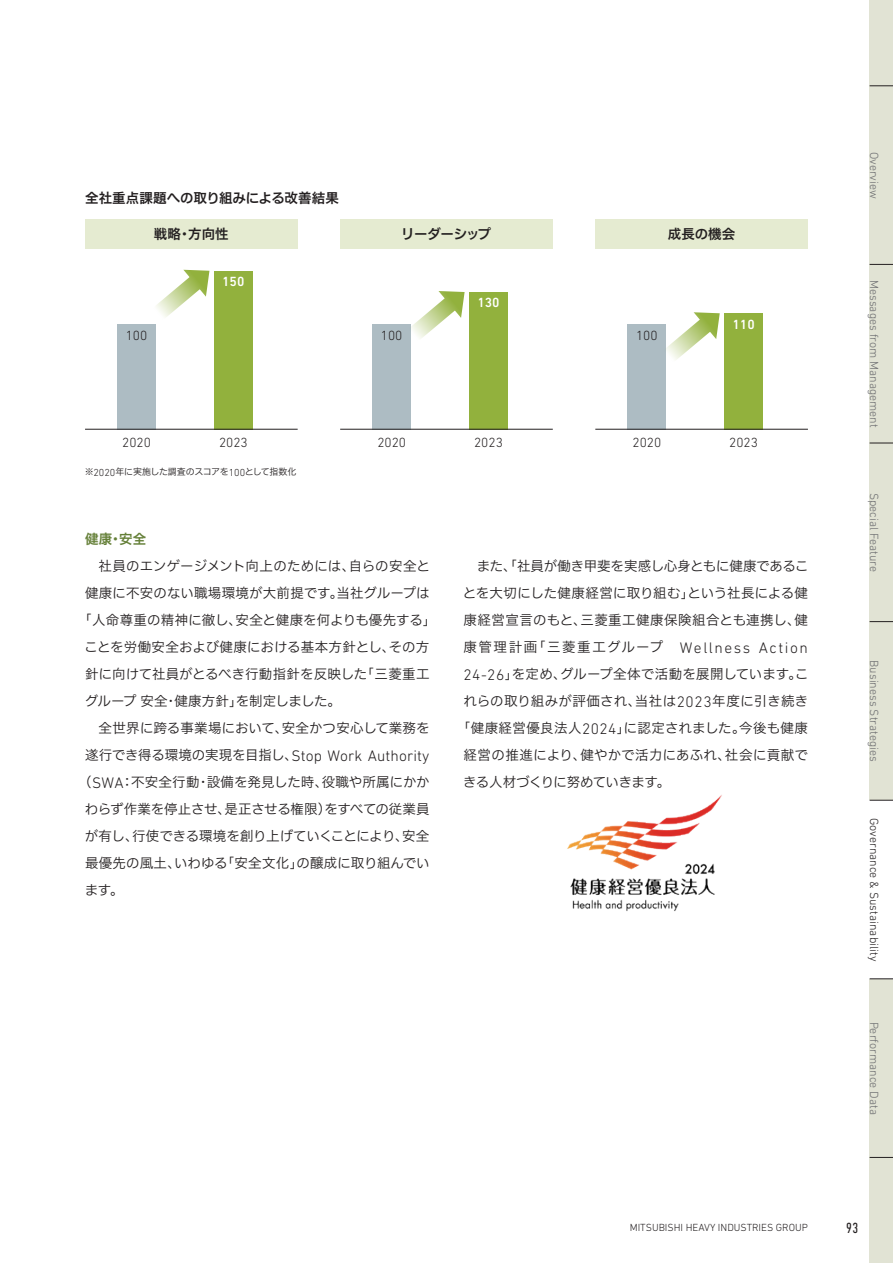
<style>
.page{position:relative;width:893px;height:1263px;background:#fff}
.page>*{position:absolute;margin:0;border:0;box-sizing:border-box;transform-origin:0 0}
.t1{font:300 15.45px "DIN Next LT Pro";letter-spacing:.01em;color:#231f20}
.t2{font:condensed 15px "DIN Next LT Pro";color:#231f20}
.t3{font:13.5px/27px "Hiragino UD Sans F Std N W3";letter-spacing:.005em;color:#231f20;text-align:justify}
.t4{font:300 13.5px "DIN Next LT Pro";color:#231f20}
.t5{font:13.5px "Hiragino UD Sans F Std N W6";letter-spacing:-.005em;color:#231f20}
.t6{font:13.5px "Hiragino UD Sans F Std N W3";letter-spacing:.115em;color:#231f20}
.t7{font:13.5px "Hiragino UD Sans F Std N W3";letter-spacing:-.02em;color:#231f20}
.t8{font:13.5px "Hiragino UD Sans F Std N W3";letter-spacing:.035em;color:#231f20}
.t9{font:13.5px "Hiragino UD Sans F Std N W3";letter-spacing:.025em;color:#231f20}
.t10{font:13.5px "Hiragino UD Sans F Std N W3";letter-spacing:-.045em;color:#231f20}
.t11{font:500 13.5px "DIN Next LT Pro";color:#fff}
.t12{font:13.5px "Hiragino UD Sans F Std N W6";letter-spacing:-.045em;color:#231f20}
.t13{font:13.5px "Hiragino UD Sans F Std N W6";color:#647f37}
.t14{font:300 12px "DIN Next LT Pro";color:#6c6d70}
.t15{font:300 12px "DIN Next LT Pro";color:#231f20}
.t16{font:300 10.5px "DIN Next LT Pro";color:#231f20}
.t17{font:9px "Hiragino UD Sans F Std N W3";letter-spacing:-.04em;color:#231f20}
.s1{font-family:"DIN Next LT Pro";font-weight:300;font-size:10.35px}
.s2{font-family:"Hiragino UD Sans F Std N W3";font-weight:400;font-size:13.5px}
.s3{font-family:"DIN Next LT Pro";font-weight:300;font-size:15.45px}
</style>
<div class="page">
<img style="left:567px;top:795px;width:155px;height:117px">
<div style="left:85px;top:219px;width:213px;height:30px;background:#e5ebd1"></div>
<div style="left:117px;top:324px;width:39px;height:105px;background:#adbcc3"></div>
<div style="left:214px;top:271px;width:38px;height:158px;background:#92b13d"></div>
<hr style="left:85px;top:429px;width:213px;height:1px;background:#231f20">
<svg style="left:156px;top:270px;width:53px;height:47px"></svg>
<div style="left:628px;top:324px;width:38px;height:105px;background:#adbcc3"></div>
<div style="left:724px;top:313px;width:39px;height:116px;background:#92b13d"></div>
<hr style="left:595px;top:429px;width:213px;height:1px;background:#231f20">
<svg style="left:666px;top:312px;width:54px;height:48px"></svg>
<div style="left:373px;top:324px;width:38px;height:105px;background:#adbcc3"></div>
<div style="left:469px;top:292px;width:39px;height:137px;background:#92b13d"></div>
<hr style="left:340px;top:429px;width:213px;height:1px;background:#231f20">
<svg style="left:411px;top:291px;width:54px;height:48px"></svg>
<div style="left:595px;top:219px;width:213px;height:30px;background:#e5ebd1"></div>
<div style="left:340px;top:219px;width:213px;height:30px;background:#e5ebd1"></div>
<div style="left:870px;top:0;width:23px;height:1263px;background:#e1e3d4"></div>
<div style="left:870px;top:800px;width:23px;height:178px;background:#fff"></div>
<svg style="left:870px;top:86px;width:23px;height:1px"></svg>
<svg style="left:870px;top:1157px;width:23px;height:1px"></svg>
<svg style="left:870px;top:800px;width:23px;height:1px"></svg>
<svg style="left:870px;top:621px;width:23px;height:1px"></svg>
<svg style="left:870px;top:978px;width:23px;height:1px"></svg>
<svg style="left:870px;top:443px;width:23px;height:1px"></svg>
<svg style="left:870px;top:264px;width:23px;height:1px"></svg>
<p class="t5" style="left:85px;top:188px;width:255px">全社重点課題への取り組みによる改善結果</p>
<p class="t5" style="left:154px;top:224px;width:76px">戦略・方向性</p>
<p class="t4" style="left:126px;top:328px;width:23px">100</p>
<p class="t11" style="left:222px;top:274px;width:24px">150</p>
<p class="t4" style="left:122px;top:434px;width:30px">2020</p>
<p class="t4" style="left:219px;top:434px;width:30px">2023</p>
<p class="t17" style="left:85px;top:465px;width:213px">※<span class="s1">2020</span>年に実施した調査のスコアを<span class="s1">100</span>として指数化</p>
<p class="t12" style="left:401px;top:224px;width:91px">リーダーシップ</p>
<p class="t5" style="left:668px;top:224px;width:69px">成長の機会</p>
<p class="t4" style="left:381px;top:328px;width:23px">100</p>
<p class="t11" style="left:477px;top:295px;width:24px">130</p>
<p class="t4" style="left:377px;top:434px;width:30px">2020</p>
<p class="t4" style="left:474px;top:434px;width:30px">2023</p>
<p class="t4" style="left:636px;top:328px;width:23px">100</p>
<p class="t11" style="left:732px;top:316px;width:24px">110</p>
<p class="t4" style="left:632px;top:434px;width:30px">2020</p>
<p class="t4" style="left:729px;top:434px;width:30px">2023</p>
<p class="t13" style="left:85px;top:529px;width:63px">健康・安全</p>
<p class="t3" style="left:99px;top:552px;width:333px">社員のエンゲージメント向上のためには、自らの安全と</p>
<p class="t3" style="left:85px;top:579px;width:346px">健康に不安のない職場環境が大前提です。当社グループは</p>
<p class="t3" style="left:78px;top:606px;width:359px">「人命尊重の精神に徹し、安全と健康を何よりも優先する」</p>
<p class="t3" style="left:85px;top:633px;width:346px">ことを労働安全および健康における基本方針とし、その方</p>
<p class="t3" style="left:85px;top:660px;width:346px">針に向けて社員がとるべき行動指針を反映した「三菱重工</p>
<p class="t3" style="left:85px;top:687px;width:258px">グループ安全・健康方針」を制定しました。</p>
<p class="t3" style="left:99px;top:714px;width:333px">全世界に跨る事業場において、安全かつ安心して業務を</p>
<p class="t1" style="left:85px;top:747px;width:346px"><span class="s2">遂行でき得る環境の実現を目指し、</span>Stop Work Authority</p>
<p class="t3" style="left:85px;top:768px;width:346px;text-indent:-6px">（<span class="s3">SWA</span>：不安全行動・設備を発見した時、役職や所属にかかわらず作業を停止させ、是正させる権限）をすべての従業員が有し、行使できる環境を創り上げていくことにより、安全最優先の風土、いわゆる「安全文化」の醸成に取り組んでいます。</p>
<p class="t7" style="left:477px;top:556px;width:333px">また、「社員が働き甲斐を実感し心身ともに健康であるこ</p>
<p class="t3" style="left:463px;top:579px;width:347px">とを大切にした健康経営に取り組む」という社長による健</p>
<p class="t8" style="left:463px;top:610px;width:346px">康経営宣言のもと、三菱重工健康保険組合とも連携し、健</p>
<p class="t6" style="left:463px;top:637px;width:346px">康管理計画「三菱重工グループ　<span class="s3">Wellness Action</span></p>
<p class="t3" style="left:463px;top:660px;width:347px"><span class="s3">24-26</span>」を定め、グループ全体で活動を展開しています。こ</p>
<p class="t3" style="left:463px;top:687px;width:346px">れらの取り組みが評価され、当社は<span class="s3">2023</span>年度に引き続き</p>
<p class="t3" style="left:457px;top:714px;width:353px">「健康経営優良法人<span class="s3">2024</span>」に認定されました。今後も健康</p>
<p class="t9" style="left:463px;top:745px;width:346px">経営の推進により、健やかで活力にあふれ、社会に貢献で</p>
<p class="t10" style="left:463px;top:772px;width:209px">きる人材づくりに努めていきます。</p>
<p class="t14" style="left:881px;top:152px;width:49px;rotate:90deg">Overview</p>
<p class="t14" style="left:881px;top:280px;width:149px;rotate:90deg">Messages from Management</p>
<p class="t14" style="left:881px;top:493px;width:81px;rotate:90deg">Special Feature</p>
<p class="t14" style="left:881px;top:660px;width:103px;rotate:90deg">Business Strategies</p>
<p class="t15" style="left:881px;top:818px;width:145px;rotate:90deg">Governance &amp; Sustainability</p>
<p class="t14" style="left:881px;top:1021px;width:95px;rotate:90deg">Performance Data</p>
<p class="t16" style="left:630px;top:1222px;width:180px">MITSUBISHI HEAVY INDUSTRIES GROUP</p>
<p class="t2" style="left:846px;top:1219px;width:14px">93</p>
</div>
